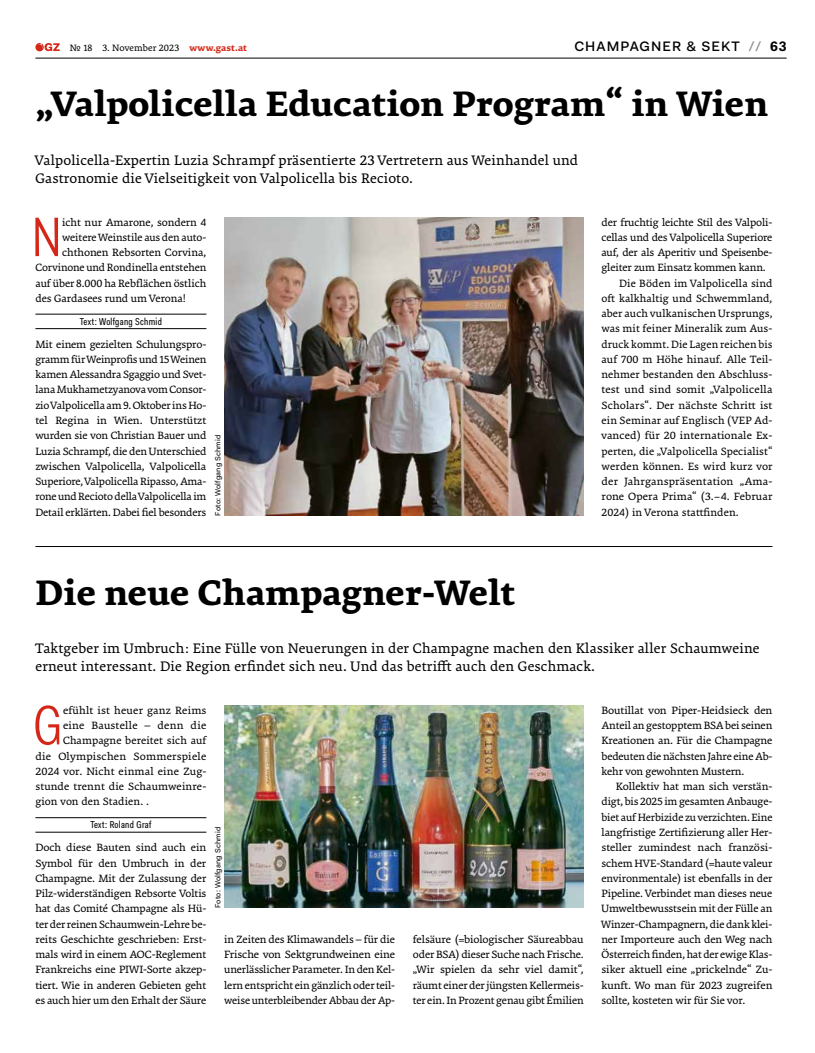
<style>
.page{position:relative;width:815px;height:1053px;background:#fff}
.page>*{position:absolute;margin:0;border:0;box-sizing:border-box;transform-origin:0 0}
.t1{font:55.88px "Fakt Con Pro Blond";color:#d52717}
.t2{font:700 37.5px "Premiera";letter-spacing:.01em;color:#000}
.t3{font:15px/18px "Premiera";letter-spacing:.01em;color:#000}
.t4{font:500 13.75px "Fakt Pro";letter-spacing:.075em;color:#000}
.t5{font:11.5px/15.2px "Premiera";letter-spacing:-.005em;color:#000;text-align:justify}
.t6{font:11.5px "Premiera";letter-spacing:.015em;color:#000}
.t7{font:10px "Fakt Con Pro";letter-spacing:.03em;color:#000}
.t8{font:10px "Premiera";letter-spacing:.01em;color:#000}
.t9{font:7.5px "Fakt Pro";letter-spacing:.02em;color:#000}
.s1{font-weight:700;color:#d52717}
.s2{color:#878787}
.s3{font-weight:700}
.s4{font-size:10.38px}
</style>
<div class="page">
<svg style="left:35px;top:43px;width:25px;height:8px"></svg>
<hr style="left:35px;top:58px;width:752px;height:1px;background:#000">
<hr style="left:35px;top:546px;width:737px;height:1px;background:#000">
<hr style="left:35px;top:817px;width:171px;height:1px;background:#000">
<hr style="left:35px;top:831px;width:171px;height:1px;background:#000">
<hr style="left:35px;top:314px;width:171px;height:1px;background:#000">
<hr style="left:35px;top:328px;width:171px;height:1px;background:#000">
<img style="left:224px;top:705px;width:360px;height:202px">
<img style="left:224px;top:217px;width:360px;height:298px">
<p class="t8" style="left:70px;top:42px;width:179px">№ 18 3. November 2023 <span class="s1">www.gast.at</span></p>
<p class="t4" style="left:574px;top:37px;width:214px">CHAMPAGNER &amp; SEKT <span class="s2">//</span> <span class="s3">63</span></p>
<h2 class="t2" style="left:35px;top:80px;width:734px">„Valpolicella Education Program“ in Wien</h2>
<h3 class="t3" style="left:35px;top:151px;width:544px">Valpolicella-Expertin Luzia Schrampf präsentierte 23 Vertretern aus Weinhandel und<br>Gastronomie die Vielseitigkeit von Valpolicella bis Recioto.</h3>
<h1 class="t1" style="left:32px;top:199px;width:31px">N</h1>
<p class="t5" style="left:62px;top:214px;width:146px">icht nur Amarone, sondern 4</p>
<p class="t5" style="left:601px;top:214px;width:172px">der fruchtig leichte Stil des Valpoli-</p>
<p class="t5" style="left:601px;top:229px;width:172px">cellas und des Valpolicella Superiore</p>
<p class="t5" style="left:601px;top:245px;width:172px">auf, der als Aperitiv und Speisenbe-</p>
<p class="t5" style="left:601px;top:260px;width:166px">gleiter zum Einsatz kommen kann.</p>
<p class="t5" style="left:619px;top:275px;width:155px">Die Böden im Valpolicella sind</p>
<p class="t5" style="left:601px;top:290px;width:172px">oft kalkhaltig und Schwemmland,</p>
<p class="t5" style="left:601px;top:306px;width:173px">aber auch vulkanischen Ursprungs,</p>
<p class="t5" style="left:601px;top:321px;width:172px">was mit feiner Mineralik zum Aus-</p>
<p class="t5" style="left:601px;top:336px;width:173px">druck kommt. Die Lagen reichen bis</p>
<p class="t5" style="left:601px;top:351px;width:172px">auf 700 m Höhe hinauf. Alle Teil-</p>
<p class="t5" style="left:601px;top:367px;width:172px">nehmer bestanden den Abschluss-</p>
<p class="t5" style="left:601px;top:382px;width:173px">test und sind somit „Valpolicella</p>
<p class="t5" style="left:601px;top:397px;width:172px">Scholars“. Der nächste Schritt ist</p>
<p class="t5" style="left:601px;top:412px;width:172px">ein Seminar auf Englisch (VEP Ad-</p>
<p class="t5" style="left:601px;top:428px;width:172px">vanced) für 20 internationale Ex-</p>
<p class="t5" style="left:601px;top:443px;width:172px">perten, die „Valpolicella Specialist“</p>
<p class="t5" style="left:601px;top:458px;width:173px">werden können. Es wird kurz vor</p>
<p class="t6" style="left:601px;top:474px;width:172px">der Jahrganspräsentation „Ama-</p>
<p class="t5" style="left:601px;top:489px;width:172px">rone Opera Prima“ (3.<span class="s4">-</span>4. Februar</p>
<p class="t5" style="left:601px;top:504px;width:139px">2024) in Verona stattfinden.</p>
<p class="t5" style="left:62px;top:229px;width:146px">weitere Weinstile aus den auto-</p>
<p class="t5" style="left:62px;top:245px;width:146px">chthonen Rebsorten Corvina,</p>
<p class="t5" style="left:35px;top:260px;width:172px">Corvinone und Rondinella entstehen</p>
<p class="t5" style="left:35px;top:275px;width:172px">auf über 8.000 ha Rebflächen östlich</p>
<p class="t5" style="left:35px;top:290px;width:152px">des Gardasees rund um Verona!</p>
<p class="t7" style="left:80px;top:315px;width:84px">Text: Wolfgang Schmid</p>
<p class="t5" style="left:35px;top:336px;width:173px">Mit einem gezielten Schulungspro&shy;gramm für Weinprofis und 15 Weinen kamen Alessandra Sgaggio und Svet&shy;lana Mukhametzyanova vom Consor&shy;zio Valpolicella am 9. Oktober ins Ho&shy;tel Regina in Wien. Unterstützt wurden sie von Christian Bauer und Luzia Schrampf, die den Unterschied zwischen Valpolicella, Valpolicella Superiore, Valpolicella Ripasso, Ama&shy;rone und Recioto della Valpolicella im Detail erklärten. Dabei fiel besonders</p>
<p class="t9" style="left:213px;top:515px;width:82px;rotate:-90deg">Foto: Wolfgang Schmid</p>
<h2 class="t2" style="left:35px;top:568px;width:481px">Die neue Champagner-Welt</h2>
<h3 class="t3" style="left:35px;top:639px;width:726px">Taktgeber im Umbruch: Eine Fülle von Neuerungen in der Champagne machen den Klassiker aller Schaumweine erneut interessant. Die Region erfindet sich neu. Und das betrifft auch den Geschmack.</h3>
<h1 class="t1" style="left:33px;top:687px;width:31px">G</h1>
<p class="t5" style="left:63px;top:702px;width:145px">efühlt ist heuer ganz Reims</p>
<p class="t5" style="left:601px;top:702px;width:172px">Boutillat von Piper-Heidsieck den Anteil an gestopptem BSA bei seinen Kreationen an. Für die Champagne bedeuten die nächsten Jahre eine Ab&shy;kehr von gewohnten Mustern.</p>
<p class="t5" style="left:601px;top:778px;width:173px;text-indent:14px">Kollektiv hat man sich verstän&shy;digt, bis 2025 im gesamten Anbauge&shy;biet auf Herbizide zu verzichten. Eine langfristige Zertifizierung aller Her&shy;steller zumindest nach französi&shy;schem HVE-Standard (=haute valeur environmentale) ist ebenfalls in der Pipeline. Verbindet man dieses neue Umweltbewusstsein mit der Fülle an Winzer-Champagnern, die dank klei&shy;ner Importeure auch den Weg nach Österreich finden, hat der ewige Klas&shy;siker aktuell eine „prickelnde“ Zu&shy;kunft. Wo man für 2023 zugreifen sollte, kosteten wir für Sie vor.</p>
<p class="t6" style="left:63px;top:718px;width:145px">eine Baustelle – denn die</p>
<p class="t5" style="left:63px;top:733px;width:145px">Champagne bereitet sich auf</p>
<p class="t6" style="left:35px;top:749px;width:172px">die Olympischen Sommerspiele</p>
<p class="t5" style="left:35px;top:763px;width:172px">2024 vor. Nicht einmal eine Zug-</p>
<p class="t5" style="left:35px;top:778px;width:172px">stunde trennt die Schaumweinre-</p>
<p class="t5" style="left:35px;top:794px;width:115px">gion von den Stadien. .</p>
<p class="t7" style="left:90px;top:818px;width:63px">Text: Roland Graf</p>
<p class="t5" style="left:35px;top:839px;width:172px">Doch diese Bauten sind auch ein Symbol für den Umbruch in der Champagne. Mit der Zulassung der Pilz-widerständigen Rebsorte Voltis hat das Comité Champagne als Hü&shy;ter der reinen Schaumwein-Lehre be&shy;reits Geschichte geschrieben: Erst&shy;mals wird in einem AOC-Reglement Frankreichs eine PIWI-Sorte akzep&shy;tiert. Wie in anderen Gebieten geht es auch hier um den Erhalt der Säure</p>
<p class="t9" style="left:213px;top:907px;width:82px;rotate:-90deg">Foto: Wolfgang Schmid</p>
<p class="t5" style="left:224px;top:931px;width:173px">in Zeiten des Klimawandels – für die Frische von Sektgrundweinen eine unerlässlicher Parameter. In den Kel&shy;lern entspricht ein gänzlich oder teil&shy;weise unterbleibender Abbau der Ap-</p>
<p class="t5" style="left:413px;top:931px;width:172px">felsäure (=biologischer Säureabbau oder BSA) dieser Suche nach Frische. „Wir spielen da sehr viel damit“, räumt einer der jüngsten Kellermeis&shy;ter ein. In Prozent genau gibt Émilien</p>
</div>
